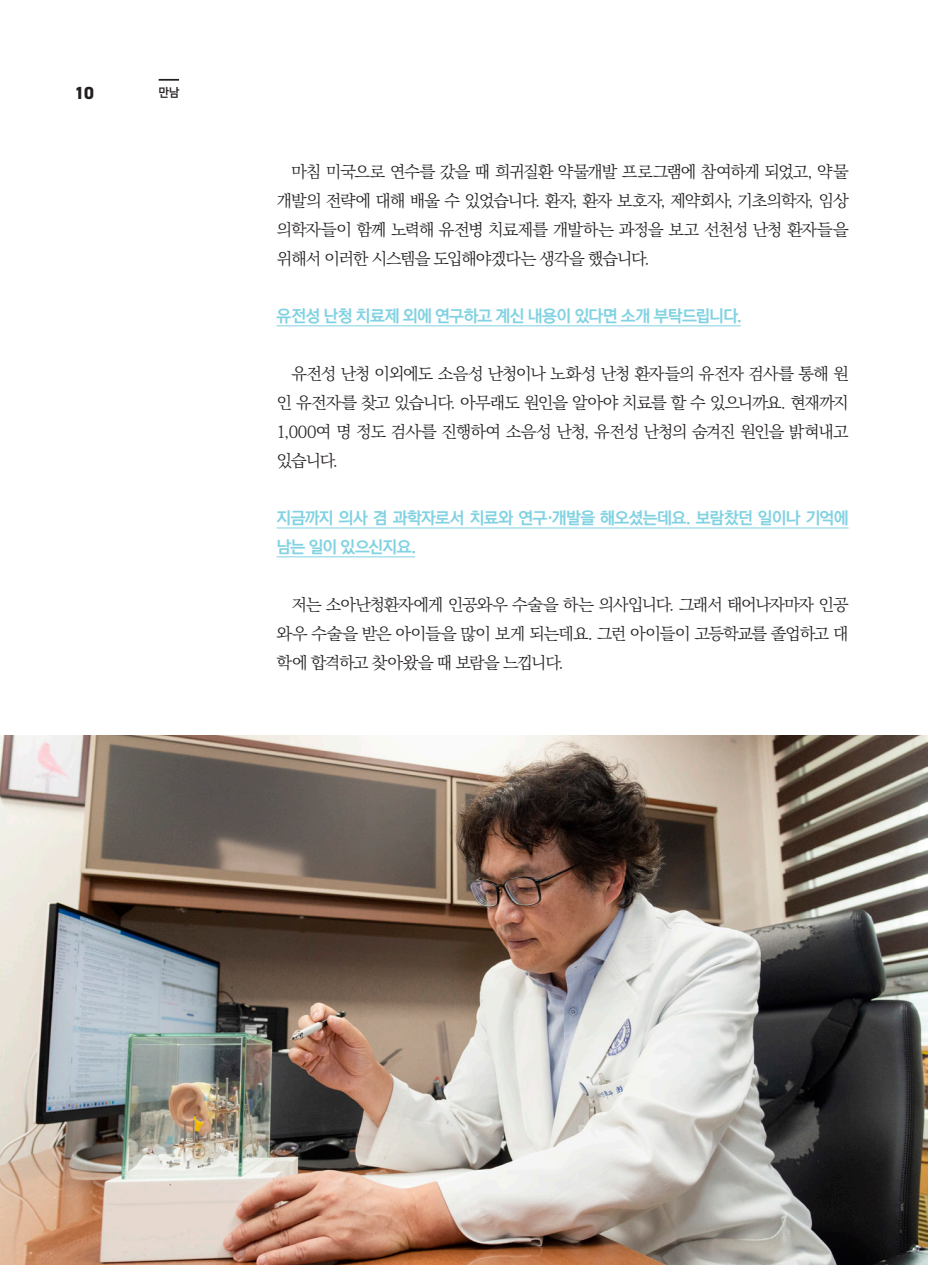
<style>
.page{position:relative;width:928px;height:1265px;background:#fff}
.page>*{position:absolute;margin:0;border:0;box-sizing:border-box;transform-origin:0 0}
.t1{font:800 17.5px "DIN2014";color:#231f20}
.t2{font:16.62px/28.9px "Ko Pub Batang PL";letter-spacing:-.06em;color:#231f20;text-align:justify}
.t3{font:16.62px/28.9px "Typo S Si Gothic 170";letter-spacing:-.04em;color:#81d2e2}
.t4{font:12.25px "Typo S Si Gothic 160";color:#231f20;scale:.96 1}
</style>
<div class="page">
<hr style="left:277px;top:326px;width:464px;height:1px;background:#81d2e2">
<hr style="left:277px;top:528px;width:571px;height:1px;background:#81d2e2">
<hr style="left:277px;top:557px;width:138px;height:1px;background:#81d2e2">
<img style="left:0;top:736px;width:928px;height:529px">
<hr style="left:159px;top:79px;width:20px;height:2px;background:#231f20">
<p class="t1" style="left:74px;top:81px;width:21px">10</p>
<p class="t4" style="left:159px;top:86px;width:23px">만남</p>
<p class="t2" style="left:277px;top:158px;width:573px;text-indent:15px">마침 미국으로 연수를 갔을 때 희귀질환 약물개발 프로그램에 참여하게 되었고, 약물 개발의 전략에 대해 배울 수 있었습니다. 환자, 환자 보호자, 제약회사, 기초의학자, 임상 의학자들이 함께 노력해 유전병 치료제를 개발하는 과정을 보고 선천성 난청 환자들을 위해서 이러한 시스템을 도입해야겠다는 생각을 했습니다.</p>
<p class="t3" style="left:277px;top:302px;width:466px">유전성 난청 치료제 외에 연구하고 계신 내용이 있다면 소개 부탁드립니다.</p>
<p class="t2" style="left:277px;top:360px;width:573px;text-indent:15px">유전성 난청 이외에도 소음성 난청이나 노화성 난청 환자들의 유전자 검사를 통해 원 인 유전자를 찾고 있습니다. 아무래도 원인을 알아야 치료를 할 수 있으니까요. 현재까지 1,000여 명 정도 검사를 진행하여 소음성 난청, 유전성 난청의 숨겨진 원인을 밝혀내고 있습니다.</p>
<p class="t3" style="left:277px;top:505px;width:573px">지금까지 의사 겸 과학자로서 치료와 연구·개발을 해오셨는데요. 보람찼던 일이나 기억에 남는 일이 있으신지요.</p>
<p class="t2" style="left:277px;top:591px;width:573px;text-indent:15px">저는 소아난청환자에게 인공와우 수술을 하는 의사입니다. 그래서 태어나자마자 인공 와우 수술을 받은 아이들을 많이 보게 되는데요. 그런 아이들이 고등학교를 졸업하고 대 학에 합격하고 찾아왔을 때 보람을 느낍니다.</p>
</div>
